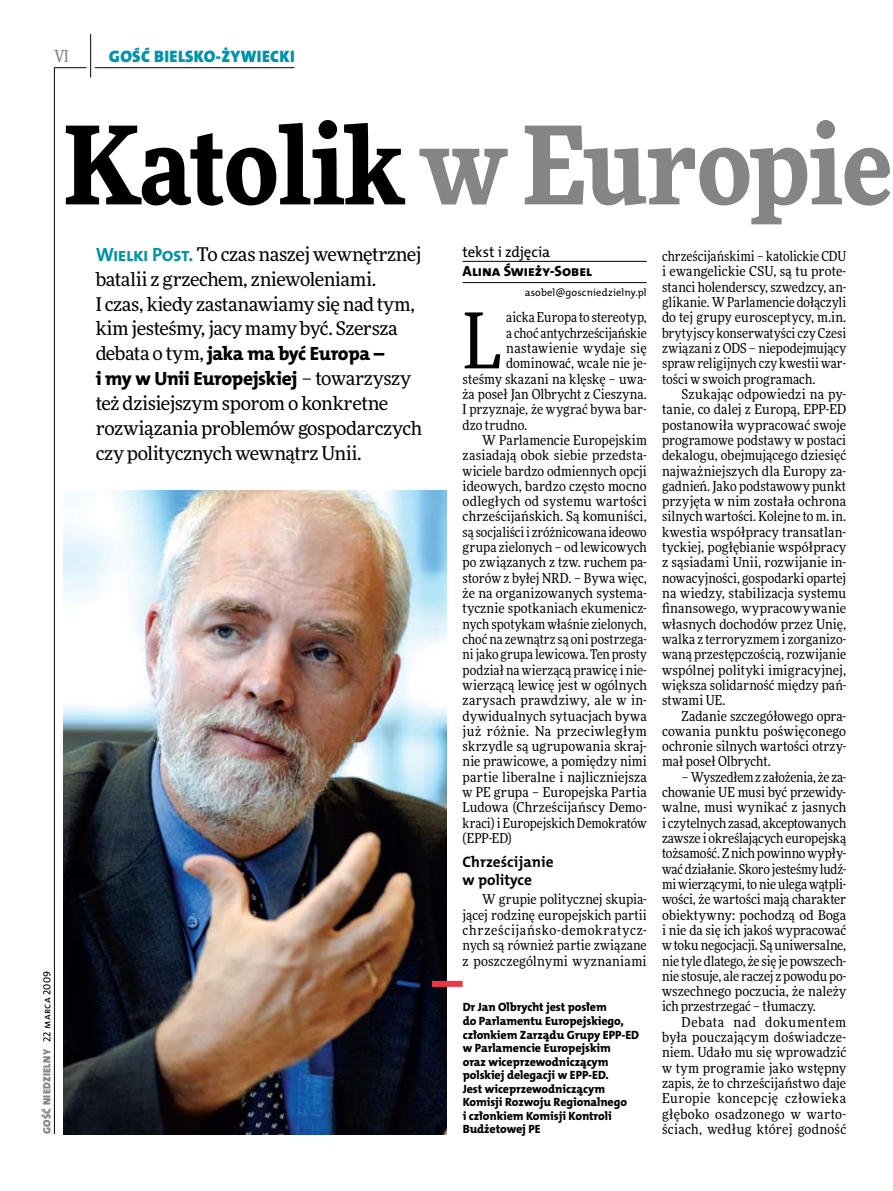
<style>
.page{position:relative;width:893px;height:1191px;background:#fff}
.page>*{position:absolute;margin:0;border:0;box-sizing:border-box;transform-origin:0 0}
.t1{font:900 108px "Freeday Narrow";letter-spacing:-.01em;color:#858486}
.t2{font:76.95px "Freeday Narrow News";color:#000}
.t3{font:19.35px/24.9px "The Mix HP8 Ex Bld";letter-spacing:-.02em;color:#000}
.t4{font:18.9px/24.9px "Freeday News";letter-spacing:-.025em;color:#000}
.t5{font:16.65px "The Mix HP9 Blk";letter-spacing:.02em;color:#0093aa}
.t6{font:500 16.5px "Freeday Narrow";color:#858486;scale:.9 1}
.t7{font:15.3px/17.7px "The Mix HP7 Bld";color:#000}
.t8{font:14.85px "The Mix HP8 Ex Bld";color:#000}
.t9{font:14.85px "The Mix HP5 Plain";letter-spacing:-.01em;color:#000}
.t10{font:13.65px/15.3px "Freeday Narrow News";letter-spacing:.005em;color:#000;text-align:justify}
.t11{font:12px/13.5px "The Mix HP8 Ex Bld";letter-spacing:-.005em;color:#000}
.t12{font:10.5px "The Mix HP9 Blk";letter-spacing:.025em;color:#858486}
.t13{font:10.5px "The Mix HP5 Plain";letter-spacing:.01em;color:#000}
.s1{font-family:"The Mix HP5 Plain";color:#000}
.s2{color:#000}
.s3{font-family:"The Mix HP7 Bld";font-size:19.35px;color:#0093aa}
.s4{font-family:"Freeday News";font-size:18.9px}
</style>
<div class="page">
<hr style="left:54px;top:67px;width:1px;height:1067px;background:#000">
<hr style="left:90px;top:34px;width:1px;height:43px;background:#000">
<hr style="left:54px;top:67px;width:32px;height:1px;background:#000">
<hr style="left:95px;top:67px;width:199px;height:1px;background:#000">
<hr style="left:463px;top:261px;width:184px;height:1px;background:#000">
<hr style="left:463px;top:282px;width:184px;height:1px;background:#000">
<img style="left:64px;top:491px;width:382px;height:643px">
<div style="left:432px;top:981px;width:31px;height:6px;background:#eb3848"></div>
<p class="t6" style="left:54px;top:46px;width:17px">VI</p>
<p class="t5" style="left:109px;top:46px;width:187px">GOŚĆ BIELSKO-ŻYWIECKI</p>
<p class="t12" style="left:40px;top:1134px;width:165px;rotate:-90deg">GOŚĆ NIEDZIELNY <span class="s1">22 marca 2009</span></p>
<h1 class="t1" style="left:64px;top:95px;width:830px"><span class="s2">Katolik</span> w Europie</h1>
<h3 class="t4" style="left:96px;top:241px;width:327px"><span class="s3">Wielki Post.</span> To czas naszej wewnętrznej batalii z grzechem, zniewoleniami.<br>I czas, kiedy zastanawiamy się nad tym, kim jesteśmy, jacy mamy być. Szersza</h3>
<h3 class="t3" style="left:96px;top:341px;width:317px"><span class="s4">debata o tym,</span> jaka ma być Europa –<br>i my w Unii Europejskiej <span class="s4">– towarzyszy</span></h3>
<h3 class="t4" style="left:96px;top:391px;width:328px">też dzisiejszym sporom o konkretne rozwiązania problemów gospodarczych czy politycznych wewnątrz Unii.</h3>
<p class="t9" style="left:463px;top:242px;width:89px">tekst i zdjęcia</p>
<p class="t8" style="left:463px;top:262px;width:131px">Alina Świeży-Sobel</p>
<p class="t13" style="left:525px;top:285px;width:123px">asobel@goscniedzielny.pl</p>
<p class="t10" style="left:662px;top:248px;width:186px">chrześcijańskimi – katolickie CDU i ewangelickie CSU, są tu prote&shy;stanci holenderscy, szwedzcy, an&shy;glikanie. W Parlamencie dołączyli do tej grupy eurosceptycy, m.in. brytyjscy konserwatyści czy Czesi związani z ODS – niepodejmujący spraw religijnych czy kwestii war&shy;tości w swoich programach.</p>
<p class="t10" style="left:662px;top:386px;width:186px;text-indent:20px">Szukając odpowiedzi na py&shy;tanie, co dalej z Europą, EPP-ED postanowiła wypracować swoje programowe podstawy w postaci dekalogu, obejmującego dziesięć najważniejszych dla Europy za&shy;gadnień. Jako podstawowy punkt przyjęta w nim została ochrona silnych wartości. Kolejne to m. in. kwestia współpracy transatlan&shy;tyckiej, pogłębianie współpracy z sąsiadami Unii, rozwijanie in&shy;nowacyjności, gospodarki opartej na wiedzy, stabilizacja systemu finansowego, wypracowywanie własnych dochodów przez Unię, walka z terroryzmem i zorganizo&shy;waną przestępczością, rozwijanie wspólnej polityki imigracyjnej, większa solidarność między pań&shy;stwami UE.</p>
<p class="t10" style="left:662px;top:708px;width:186px;text-indent:20px">Zadanie szczegółowego opra&shy;cowania punktu poświęconego ochronie silnych wartości otrzy&shy;mał poseł Olbrycht.</p>
<p class="t10" style="left:662px;top:769px;width:186px;text-indent:20px">– Wyszedłem z założenia, że za&shy;chowanie UE musi być przewidy&shy;walne, musi wynikać z jasnych i czytelnych zasad, akceptowanych zawsze i określających europejską tożsamość. Z nich powinno wypły&shy;wać działanie. Skoro jesteśmy ludź&shy;mi wierzącymi, to nie ulega wątpli&shy;wości, że wartości mają charakter obiektywny: pochodzą od Boga i nie da się ich jakoś wypracować w toku negocjacji. Są uniwersalne, nie tyle dlatego, że się je powszech&shy;nie stosuje, ale raczej z powodu po&shy;wszechnego poczucia, że należy ich przestrzegać – tłumaczy.</p>
<p class="t10" style="left:662px;top:1014px;width:186px;text-indent:20px">Debata nad dokumentem była pouczającym doświadcze&shy;niem. Udało mu się wprowadzić w tym programie jako wstępny zapis, że to chrześcijaństwo daje Europie koncepcję człowieka głęboko osadzonego w warto&shy;ściach, według której godność</p>
<h2 class="t2" style="left:463px;top:294px;width:41px">L</h2>
<p class="t10" style="left:506px;top:310px;width:142px">aicka Europa to stereotyp,</p>
<p class="t10" style="left:506px;top:325px;width:142px">a choć antychrześcijańskie</p>
<p class="t10" style="left:506px;top:340px;width:142px">nastawienie wydaje się</p>
<p class="t10" style="left:506px;top:356px;width:142px">dominować, wcale nie je-</p>
<p class="t10" style="left:463px;top:371px;width:186px">steśmy skazani na klęskę – uwa-</p>
<p class="t10" style="left:463px;top:386px;width:186px">ża poseł Jan Olbrycht z Cieszyna.</p>
<p class="t10" style="left:463px;top:401px;width:186px">I przyznaje, że wygrać bywa bar-</p>
<p class="t10" style="left:463px;top:417px;width:66px">dzo trudno.</p>
<p class="t10" style="left:482px;top:432px;width:166px">W Parlamencie Europejskim</p>
<p class="t10" style="left:463px;top:447px;width:186px">zasiadają obok siebie przedsta-</p>
<p class="t10" style="left:463px;top:463px;width:186px">wiciele bardzo odmiennych opcji</p>
<p class="t10" style="left:463px;top:478px;width:186px">ideowych, bardzo często mocno</p>
<p class="t10" style="left:463px;top:493px;width:186px">odległych od systemu wartości</p>
<p class="t10" style="left:463px;top:509px;width:186px">chrześcijańskich. Są komuniści,</p>
<p class="t10" style="left:463px;top:524px;width:186px">są socjaliści i zróżnicowana ideowo</p>
<p class="t10" style="left:463px;top:539px;width:186px">grupa zielonych – od lewicowych</p>
<p class="t10" style="left:463px;top:555px;width:186px">po związanych z tzw. ruchem pa-</p>
<p class="t10" style="left:463px;top:570px;width:186px">storów z byłej NRD. – Bywa więc,</p>
<p class="t10" style="left:463px;top:585px;width:186px">że na organizowanych systema-</p>
<p class="t10" style="left:463px;top:600px;width:186px">tycznie spotkaniach ekumenicz-</p>
<p class="t10" style="left:463px;top:616px;width:186px">nych spotykam właśnie zielonych,</p>
<p class="t10" style="left:463px;top:631px;width:186px">choć na zewnątrz są oni postrzega-</p>
<p class="t10" style="left:463px;top:646px;width:186px">ni jako grupa lewicowa. Ten prosty</p>
<p class="t10" style="left:463px;top:662px;width:186px">podział na wierzącą prawicę i nie-</p>
<p class="t10" style="left:463px;top:677px;width:186px">wierzącą lewicę jest w ogólnych</p>
<p class="t10" style="left:463px;top:692px;width:186px">zarysach prawdziwy, ale w in-</p>
<p class="t10" style="left:463px;top:708px;width:186px">dywidualnych sytuacjach bywa</p>
<p class="t10" style="left:463px;top:723px;width:186px">już różnie. Na przeciwległym</p>
<p class="t10" style="left:463px;top:738px;width:186px">skrzydle są ugrupowania skraj-</p>
<p class="t10" style="left:463px;top:754px;width:186px">nie prawicowe, a pomiędzy nimi</p>
<p class="t10" style="left:463px;top:769px;width:186px">partie liberalne i najliczniejsza</p>
<p class="t10" style="left:463px;top:784px;width:186px">w PE grupa – Europejska Partia</p>
<p class="t10" style="left:463px;top:799px;width:186px">Ludowa (Chrześcijańscy Demo-</p>
<p class="t10" style="left:463px;top:815px;width:186px">kraci) i Europejskich Demokratów</p>
<p class="t10" style="left:463px;top:830px;width:51px">(EPP-ED)</p>
<p class="t7" style="left:463px;top:853px;width:92px">Chrześcijanie w polityce</p>
<p class="t10" style="left:463px;top:891px;width:186px;text-indent:20px">W grupie politycznej skupia&shy;jącej rodzinę europejskich partii chrześcijańsko-demokratycz&shy;nych są również partie związane z poszczególnymi wyznaniami</p>
<p class="t11" style="left:463px;top:1000px;width:178px">Dr Jan Olbrycht jest posłem<br>do Parlamentu Europejskiego, członkiem Zarządu Grupy EPP-ED w Parlamencie Europejskim<br>oraz wiceprzewodniczącym polskiej delegacji w EPP-ED.<br>Jest wiceprzewodniczącym<br>Komisji Rozwoju Regionalnego<br>i członkiem Komisji Kontroli<br>Budżetowej PE</p>
</div>
